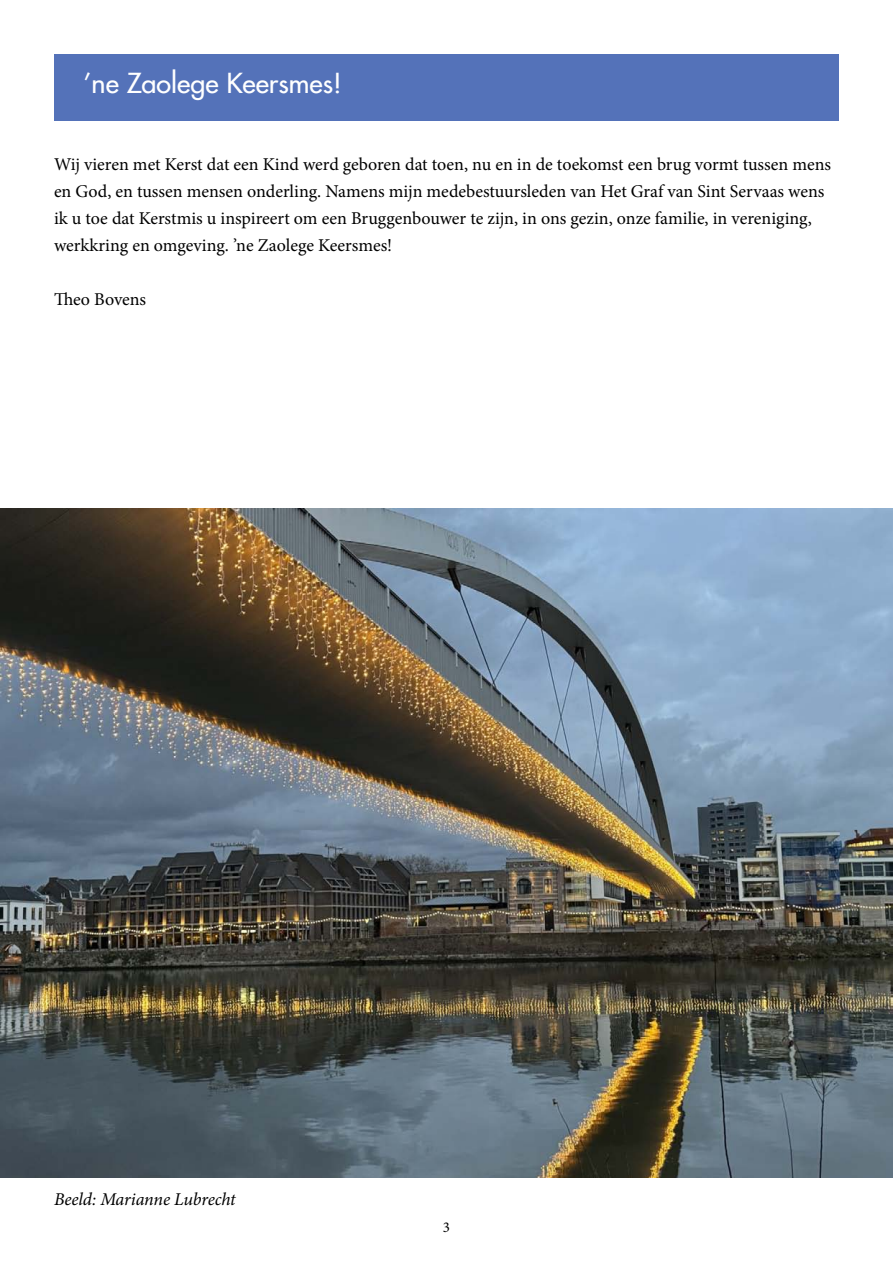
<style>
.page{position:relative;width:893px;height:1263px;background:#fff}
.page>*{position:absolute;margin:0;border:0;box-sizing:border-box;transform-origin:0 0}
.t1{font:500 27px "Futura";color:#fff}
.t2{font:18px/27px "Minion Pro";color:#000}
.t3{font:italic 18px "Minion Pro";letter-spacing:-.015em;color:#000}
.t4{font:15px "Minion Pro";color:#000}
</style>
<div class="page">
<div style="left:54px;top:54px;width:785px;height:66px;background:#5472b9"></div>
<img style="left:0;top:508px;width:893px;height:670px">
<h1 class="t1" style="left:84px;top:66px;width:259px">’ne Zaolege Keersmes!</h1>
<p class="t2" style="left:54px;top:151px;width:779px">Wij vieren met Kerst dat een Kind werd geboren dat toen, nu en in de toekomst een brug vormt tussen mens en God, en tussen mensen onderling. Namens mijn medebestuursleden van Het Graf van Sint Servaas wens ik u toe dat Kerstmis u inspireert om een Bruggenbouwer te zijn, in ons gezin, onze familie, in vereniging, werkkring en omgeving. ’ne Zaolege Keersmes!</p>
<p class="t2" style="left:54px;top:286px;width:94px">Theo Bovens</p>
<p class="t3" style="left:54px;top:1187px;width:183px">Beeld: Marianne Lubrecht</p>
<p class="t4" style="left:443px;top:1217px;width:9px">3</p>
</div>
